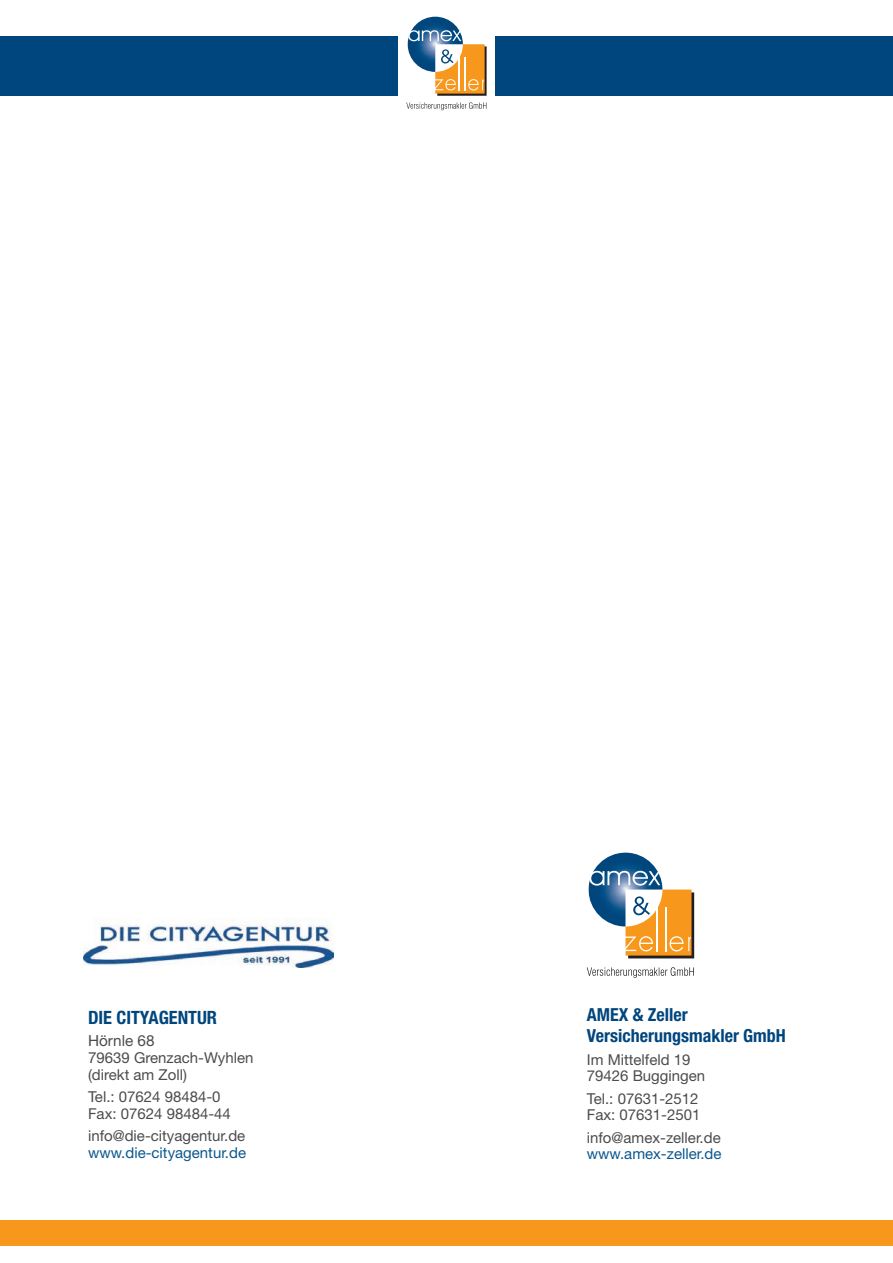
<style>
.page{position:relative;width:893px;height:1263px;background:#fff}
.page>*{position:absolute;margin:0;border:0;box-sizing:border-box;transform-origin:0 0}
.t1{font:700 condensed 18.3px "Helvetica Neue";color:#00467e}
.t2{font:700 condensed 18px/21.6px "Helvetica Neue";color:#00467e}
.t3{font:15.3px "Helvetica Neue";color:#4b4c4d}
.t4{font:15px/16.5px "Helvetica Neue";color:#4b4c4d}
.t5{font:15px "Helvetica Neue";color:#0a578d}
.s1{font-size:15.3px}
</style>
<div class="page">
<div style="left:0;top:1220px;width:893px;height:26px;background:#f7981d"></div>
<img style="left:593px;top:853px;width:65px;height:18px">
<svg style="left:589px;top:871px;width:105px;height:87px"></svg>
<svg style="left:587px;top:967px;width:107px;height:11px"></svg>
<img style="left:84px;top:919px;width:250px;height:48px">
<div style="left:0;top:36px;width:893px;height:60px;background:#00467e"></div>
<div style="left:398px;top:0;width:97px;height:98px;background:#fff"></div>
<img style="left:411px;top:17px;width:48px;height:13px">
<svg style="left:408px;top:30px;width:79px;height:66px"></svg>
<svg style="left:406px;top:102px;width:80px;height:8px"></svg>
<p class="t1" style="left:88px;top:1006px;width:131px">DIE CITYAGENTUR</p>
<p class="t3" style="left:88px;top:1032px;width:68px">Hörnle 68</p>
<p class="t4" style="left:88px;top:1049px;width:167px"><span class="s1">7</span>9639 Grenzach-Wyhlen (direkt am Zoll)</p>
<p class="t4" style="left:88px;top:1088px;width:144px">Tel.: 07624 98484-0<br>Fax: 07624 98484-44</p>
<p class="t4" style="left:88px;top:1127px;width:159px">info@die-cityagentur.de</p>
<p class="t5" style="left:88px;top:1143px;width:160px">www.die-cityagentur.de</p>
<p class="t2" style="left:587px;top:1003px;width:201px">AMEX &amp; Zeller<br>Versicherungsmakler GmbH</p>
<p class="t4" style="left:587px;top:1051px;width:120px">Im Mittelfeld 19<br>79426 Buggingen</p>
<p class="t4" style="left:587px;top:1090px;width:115px">Tel.: 07631-2512<br>Fax: 07631-2501</p>
<p class="t4" style="left:587px;top:1129px;width:135px">info@amex-zeller.de</p>
<p class="t5" style="left:587px;top:1145px;width:136px">www.amex-zeller.de</p>
</div>
